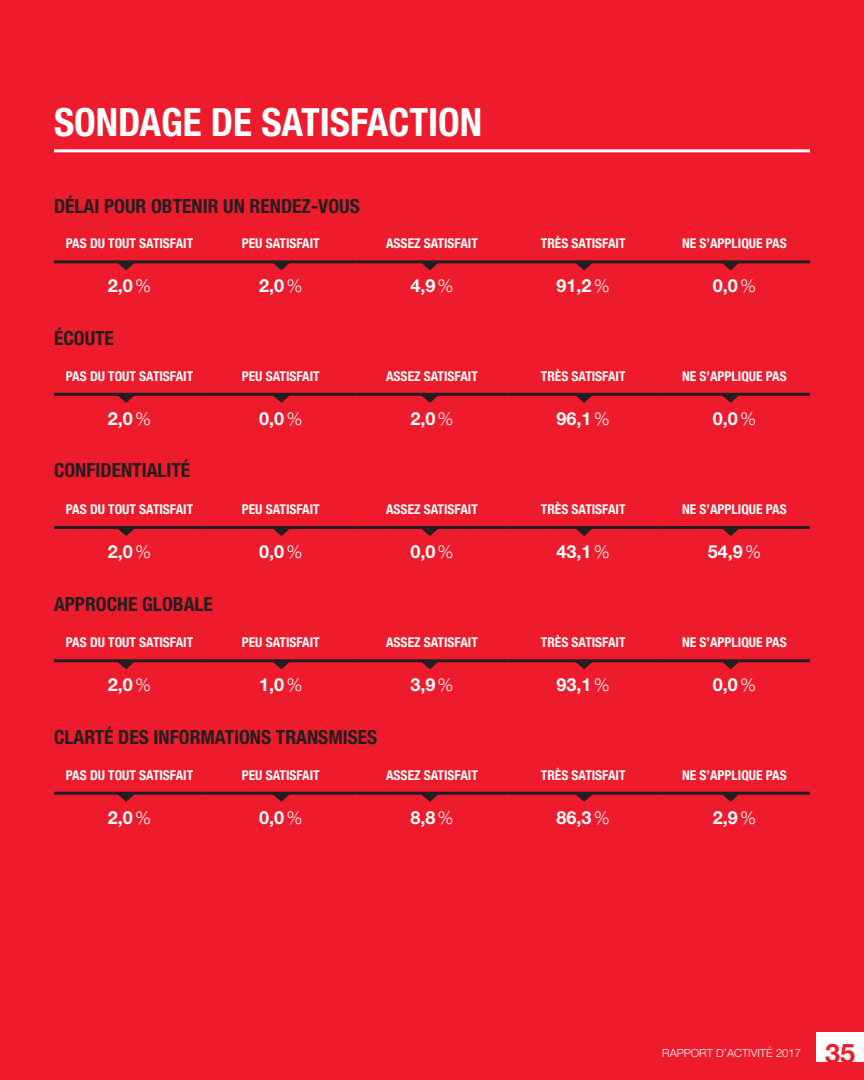
<style>
.page{position:relative;width:864px;height:1080px;background:#ee1b2c}
.page>*{position:absolute;margin:0;border:0;box-sizing:border-box;transform-origin:0 0}
.t1{font:700 condensed 39px "Helvetica Neue LT Std";color:#fff}
.t2{font:700 27px "Helvetica Neue LT Std";color:#ee1b2c}
.t3{font:700 condensed 19.5px "Helvetica Neue LT Std";color:#231f20}
.t4{font:700 18px "Helvetica Neue LT Std";color:#fff}
.t5{font:700 condensed 13.5px "Helvetica Neue LT Std";color:#fff}
.t6{font:300 11.25px "Helvetica Neue LT Std";color:#fff}
.s1{font-weight:300}
</style>
<div class="page">
<div style="left:816px;top:1033px;width:48px;height:29px;background:#fff"></div>
<hr style="left:54px;top:260px;width:151px;height:3px;background:#231f20">
<hr style="left:205px;top:260px;width:151px;height:3px;background:#231f20">
<hr style="left:356px;top:260px;width:152px;height:3px;background:#231f20">
<hr style="left:508px;top:260px;width:151px;height:3px;background:#231f20">
<hr style="left:659px;top:260px;width:151px;height:3px;background:#231f20">
<svg style="left:116px;top:263px;width:20px;height:7px"></svg>
<svg style="left:271px;top:263px;width:20px;height:7px"></svg>
<svg style="left:420px;top:263px;width:20px;height:7px"></svg>
<svg style="left:574px;top:263px;width:20px;height:7px"></svg>
<svg style="left:720px;top:263px;width:21px;height:7px"></svg>
<hr style="left:54px;top:393px;width:151px;height:3px;background:#231f20">
<hr style="left:205px;top:393px;width:151px;height:3px;background:#231f20">
<hr style="left:356px;top:393px;width:152px;height:3px;background:#231f20">
<hr style="left:508px;top:393px;width:151px;height:3px;background:#231f20">
<hr style="left:659px;top:393px;width:151px;height:3px;background:#231f20">
<svg style="left:116px;top:395px;width:20px;height:8px"></svg>
<svg style="left:271px;top:395px;width:20px;height:8px"></svg>
<svg style="left:420px;top:395px;width:20px;height:8px"></svg>
<svg style="left:574px;top:395px;width:20px;height:8px"></svg>
<svg style="left:720px;top:395px;width:21px;height:8px"></svg>
<hr style="left:54px;top:526px;width:151px;height:3px;background:#231f20">
<hr style="left:205px;top:526px;width:151px;height:3px;background:#231f20">
<hr style="left:356px;top:526px;width:152px;height:3px;background:#231f20">
<hr style="left:508px;top:526px;width:151px;height:3px;background:#231f20">
<hr style="left:659px;top:526px;width:151px;height:3px;background:#231f20">
<svg style="left:118px;top:529px;width:16px;height:7px"></svg>
<svg style="left:273px;top:529px;width:17px;height:7px"></svg>
<svg style="left:422px;top:529px;width:16px;height:7px"></svg>
<svg style="left:576px;top:529px;width:16px;height:7px"></svg>
<svg style="left:722px;top:529px;width:17px;height:7px"></svg>
<hr style="left:54px;top:659px;width:151px;height:3px;background:#231f20">
<hr style="left:205px;top:659px;width:151px;height:3px;background:#231f20">
<hr style="left:356px;top:659px;width:152px;height:3px;background:#231f20">
<hr style="left:508px;top:659px;width:151px;height:3px;background:#231f20">
<hr style="left:659px;top:659px;width:151px;height:3px;background:#231f20">
<svg style="left:116px;top:662px;width:20px;height:7px"></svg>
<svg style="left:271px;top:662px;width:20px;height:7px"></svg>
<svg style="left:420px;top:662px;width:20px;height:7px"></svg>
<svg style="left:574px;top:662px;width:20px;height:7px"></svg>
<svg style="left:720px;top:662px;width:21px;height:7px"></svg>
<hr style="left:54px;top:792px;width:151px;height:3px;background:#231f20">
<hr style="left:205px;top:792px;width:151px;height:3px;background:#231f20">
<hr style="left:356px;top:792px;width:152px;height:3px;background:#231f20">
<hr style="left:508px;top:792px;width:151px;height:3px;background:#231f20">
<hr style="left:659px;top:792px;width:151px;height:3px;background:#231f20">
<svg style="left:116px;top:794px;width:20px;height:8px"></svg>
<svg style="left:271px;top:794px;width:20px;height:8px"></svg>
<svg style="left:420px;top:794px;width:20px;height:8px"></svg>
<svg style="left:574px;top:794px;width:20px;height:8px"></svg>
<svg style="left:720px;top:794px;width:21px;height:8px"></svg>
<hr style="left:54px;top:149px;width:756px;height:3px;background:#fff">
<h1 class="t1" style="left:54px;top:98px;width:430px">SONDAGE DE SATISFACTION</h1>
<h3 class="t3" style="left:54px;top:194px;width:307px">DÉLAI POUR OBTENIR UN RENDEZ-VOUS</h3>
<p class="t5" style="left:66px;top:235px;width:129px">PAS DU TOUT SATISFAIT</p>
<p class="t5" style="left:242px;top:235px;width:79px">PEU SATISFAIT</p>
<p class="t5" style="left:386px;top:235px;width:93px">ASSEZ SATISFAIT</p>
<p class="t5" style="left:541px;top:235px;width:86px">TRÈS SATISFAIT</p>
<p class="t5" style="left:682px;top:235px;width:106px">NE S’APPLIQUE PAS</p>
<h3 class="t4" style="left:108px;top:275px;width:45px">2,0<span class="s1">%</span></h3>
<h3 class="t4" style="left:259px;top:275px;width:45px">2,0<span class="s1">%</span></h3>
<h3 class="t4" style="left:410px;top:275px;width:45px">4,9<span class="s1">%</span></h3>
<h3 class="t4" style="left:557px;top:275px;width:55px">91,2<span class="s1">%</span></h3>
<h3 class="t4" style="left:713px;top:275px;width:45px">0,0<span class="s1">%</span></h3>
<h3 class="t3" style="left:54px;top:326px;width:61px">ÉCOUTE</h3>
<p class="t5" style="left:66px;top:368px;width:129px">PAS DU TOUT SATISFAIT</p>
<p class="t5" style="left:242px;top:368px;width:79px">PEU SATISFAIT</p>
<p class="t5" style="left:386px;top:368px;width:93px">ASSEZ SATISFAIT</p>
<p class="t5" style="left:541px;top:368px;width:86px">TRÈS SATISFAIT</p>
<p class="t5" style="left:682px;top:368px;width:106px">NE S’APPLIQUE PAS</p>
<h3 class="t4" style="left:108px;top:407px;width:45px">2,0<span class="s1">%</span></h3>
<h3 class="t4" style="left:259px;top:407px;width:45px">0,0<span class="s1">%</span></h3>
<h3 class="t4" style="left:410px;top:407px;width:45px">2,0<span class="s1">%</span></h3>
<h3 class="t4" style="left:557px;top:407px;width:55px">96,1<span class="s1">%</span></h3>
<h3 class="t4" style="left:713px;top:407px;width:45px">0,0<span class="s1">%</span></h3>
<h3 class="t3" style="left:54px;top:459px;width:138px">CONFIDENTIALITÉ</h3>
<p class="t5" style="left:66px;top:501px;width:129px">PAS DU TOUT SATISFAIT</p>
<p class="t5" style="left:242px;top:501px;width:79px">PEU SATISFAIT</p>
<p class="t5" style="left:386px;top:501px;width:93px">ASSEZ SATISFAIT</p>
<p class="t5" style="left:541px;top:501px;width:86px">TRÈS SATISFAIT</p>
<p class="t5" style="left:682px;top:501px;width:106px">NE S’APPLIQUE PAS</p>
<h3 class="t4" style="left:108px;top:541px;width:45px">2,0<span class="s1">%</span></h3>
<h3 class="t4" style="left:259px;top:541px;width:45px">0,0<span class="s1">%</span></h3>
<h3 class="t4" style="left:410px;top:541px;width:45px">0,0<span class="s1">%</span></h3>
<h3 class="t4" style="left:557px;top:541px;width:55px">43,1<span class="s1">%</span></h3>
<h3 class="t4" style="left:708px;top:541px;width:55px">54,9<span class="s1">%</span></h3>
<h3 class="t3" style="left:54px;top:593px;width:160px">APPROCHE GLOBALE</h3>
<p class="t5" style="left:66px;top:634px;width:129px">PAS DU TOUT SATISFAIT</p>
<p class="t5" style="left:242px;top:634px;width:79px">PEU SATISFAIT</p>
<p class="t5" style="left:386px;top:634px;width:93px">ASSEZ SATISFAIT</p>
<p class="t5" style="left:541px;top:634px;width:86px">TRÈS SATISFAIT</p>
<p class="t5" style="left:682px;top:634px;width:106px">NE S’APPLIQUE PAS</p>
<h3 class="t4" style="left:108px;top:674px;width:45px">2,0<span class="s1">%</span></h3>
<h3 class="t4" style="left:259px;top:674px;width:45px">1,0<span class="s1">%</span></h3>
<h3 class="t4" style="left:410px;top:674px;width:45px">3,9<span class="s1">%</span></h3>
<h3 class="t4" style="left:557px;top:674px;width:55px">93,1<span class="s1">%</span></h3>
<h3 class="t4" style="left:713px;top:674px;width:45px">0,0<span class="s1">%</span></h3>
<h3 class="t3" style="left:54px;top:725px;width:325px">CLARTÉ DES INFORMATIONS TRANSMISES</h3>
<p class="t5" style="left:66px;top:767px;width:129px">PAS DU TOUT SATISFAIT</p>
<p class="t5" style="left:242px;top:767px;width:79px">PEU SATISFAIT</p>
<p class="t5" style="left:386px;top:767px;width:93px">ASSEZ SATISFAIT</p>
<p class="t5" style="left:541px;top:767px;width:86px">TRÈS SATISFAIT</p>
<p class="t5" style="left:682px;top:767px;width:106px">NE S’APPLIQUE PAS</p>
<h3 class="t4" style="left:108px;top:806px;width:45px">2,0<span class="s1">%</span></h3>
<h3 class="t4" style="left:259px;top:806px;width:45px">0,0<span class="s1">%</span></h3>
<h3 class="t4" style="left:410px;top:806px;width:45px">8,8<span class="s1">%</span></h3>
<h3 class="t4" style="left:557px;top:806px;width:55px">86,3<span class="s1">%</span></h3>
<h3 class="t4" style="left:713px;top:806px;width:45px">2,9<span class="s1">%</span></h3>
<p class="t6" style="left:662px;top:1046px;width:140px">RAPPORT D’ACTIVITÉ 2017</p>
<h2 class="t2" style="left:825px;top:1037px;width:32px">35</h2>
</div>
